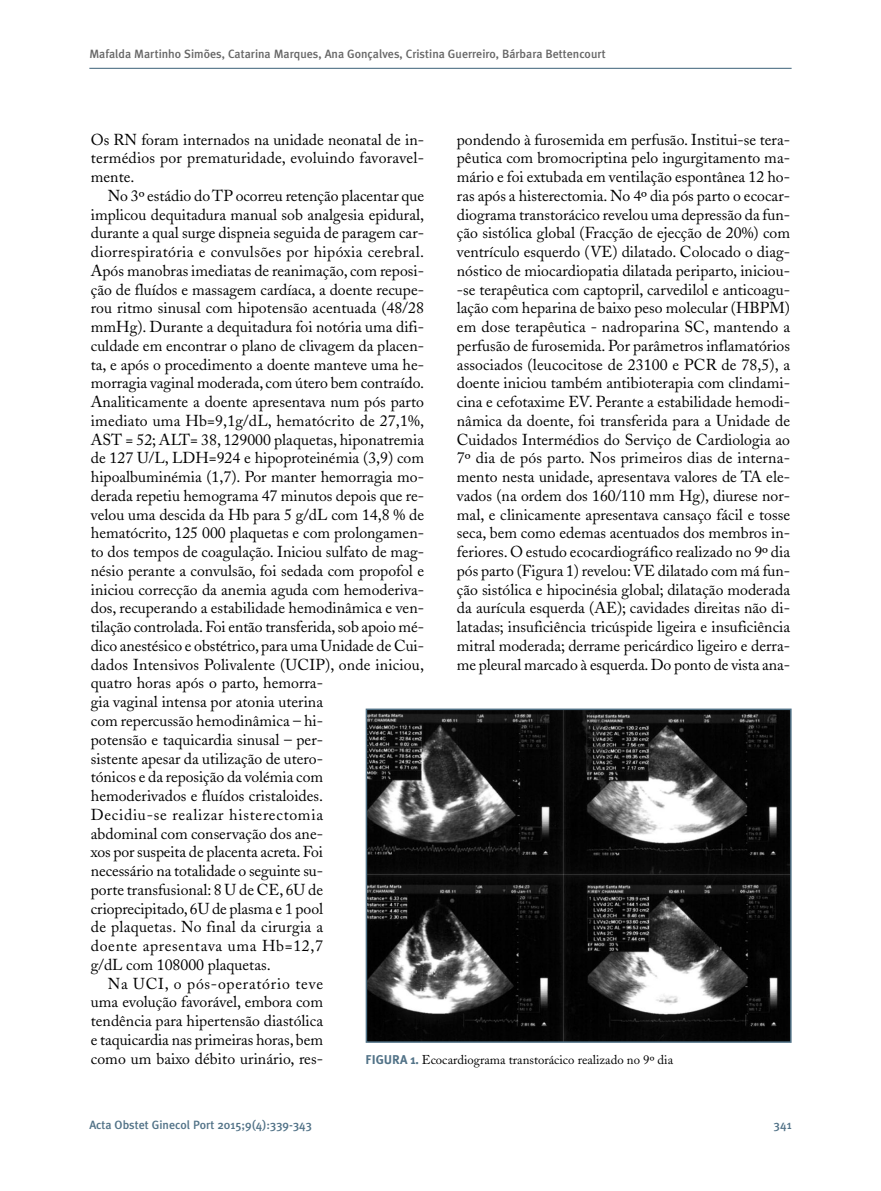
<style>
.page{position:relative;width:881px;height:1191px;background:#fff}
.page>*{position:absolute;margin:0;border:0;box-sizing:border-box;transform-origin:0 0}
.t1{font:15.75px/18.8px "Adobe Caslon";color:#000;text-align:justify}
.t2{font:15.75px "Adobe Caslon";letter-spacing:.045em;color:#000}
.t3{font:15.75px "Adobe Caslon";letter-spacing:.025em;color:#000}
.t4{font:12.75px "Adobe Caslon";color:#000}
.t5{font:500 12px "Meta Plus";color:#666}
.t6{font:500 12px "Meta Plus";color:#517287}
.s1{font-family:"Meta Plus";font-weight:700;color:#517287}
</style>
<div class="page">
<hr style="left:89px;top:68px;width:702px;height:1px;background:#517287">
<img style="left:368px;top:711px;width:420px;height:328px">
<div style="left:365px;top:708px;width:426px;height:334px;border:2px solid #517287"></div>
<p class="t5" style="left:89px;top:47px;width:517px">Mafalda Martinho Simões, Catarina Marques, Ana Gonçalves, Cristina Guerreiro, Bárbara Bettencourt</p>
<p class="t1" style="left:91px;top:132px;width:334px">Os RN foram internados na unidade neonatal de in&shy;termédios por prematuridade, evoluindo favoravel&shy;mente.</p>
<p class="t1" style="left:108px;top:188px;width:317px">No 3º estádio doTP ocorreu retenção placentar que</p>
<p class="t1" style="left:91px;top:207px;width:334px">implicou dequitadura manual sob analgesia epidural,</p>
<p class="t1" style="left:91px;top:225px;width:334px">durante a qual surge dispneia seguida de paragem car-</p>
<p class="t3" style="left:91px;top:246px;width:334px">diorrespiratória e convulsões por hipóxia cerebral.</p>
<p class="t1" style="left:91px;top:263px;width:334px">Após manobras imediatas de reanimação, com reposi-</p>
<p class="t1" style="left:91px;top:282px;width:334px">ção de fluídos e massagem cardíaca, a doente recupe-</p>
<p class="t1" style="left:91px;top:300px;width:334px">rou ritmo sinusal com hipotensão acentuada (48/28</p>
<p class="t1" style="left:91px;top:319px;width:334px">mmHg). Durante a dequitadura foi notória uma difi-</p>
<p class="t1" style="left:91px;top:338px;width:334px">culdade em encontrar o plano de clivagem da placen-</p>
<p class="t1" style="left:91px;top:357px;width:334px">ta, e após o procedimento a doente manteve uma he-</p>
<p class="t1" style="left:91px;top:375px;width:334px">morragia vaginal moderada, com útero bem contraído.</p>
<p class="t1" style="left:91px;top:394px;width:334px">Analiticamente a doente apresentava num pós parto</p>
<p class="t1" style="left:91px;top:413px;width:334px">imediato uma Hb=9,1g/dL, hematócrito de 27,1%,</p>
<p class="t1" style="left:91px;top:432px;width:334px">AST = 52; ALT= 38, 129000 plaquetas, hiponatremia</p>
<p class="t1" style="left:91px;top:450px;width:334px">de 127 U/L, LDH=924 e hipoproteinémia (3,9) com</p>
<p class="t1" style="left:91px;top:469px;width:334px">hipoalbuminémia (1,7). Por manter hemorragia mo-</p>
<p class="t1" style="left:91px;top:488px;width:334px">derada repetiu hemograma 47 minutos depois que re-</p>
<p class="t1" style="left:91px;top:507px;width:334px">velou uma descida da Hb para 5 g/dL com 14,8 % de</p>
<p class="t1" style="left:91px;top:525px;width:334px">hematócrito, 125 000 plaquetas e com prolongamen-</p>
<p class="t1" style="left:91px;top:544px;width:334px">to dos tempos de coagulação. Iniciou sulfato de mag-</p>
<p class="t1" style="left:91px;top:563px;width:334px">nésio perante a convulsão, foi sedada com propofol e</p>
<p class="t1" style="left:91px;top:582px;width:334px">iniciou correcção da anemia aguda com hemoderiva-</p>
<p class="t1" style="left:91px;top:600px;width:334px">dos, recuperando a estabilidade hemodinâmica e ven-</p>
<p class="t1" style="left:91px;top:619px;width:334px">tilação controlada.Foi então transferida,sob apoio mé-</p>
<p class="t1" style="left:91px;top:638px;width:334px">dico anestésico e obstétrico, para uma Unidade de Cui-</p>
<p class="t1" style="left:91px;top:657px;width:334px">dados Intensivos Polivalente (UCIP), onde iniciou,</p>
<p class="t1" style="left:91px;top:675px;width:234px">quatro horas após o parto, hemorra-</p>
<p class="t1" style="left:91px;top:694px;width:234px">gia vaginal intensa por atonia uterina</p>
<p class="t1" style="left:91px;top:713px;width:234px">com repercussão hemodinâmica – hi-</p>
<p class="t1" style="left:91px;top:732px;width:234px">potensão e taquicardia sinusal – per-</p>
<p class="t1" style="left:91px;top:750px;width:234px">sistente apesar da utilização de utero-</p>
<p class="t1" style="left:91px;top:769px;width:234px">tónicos e da reposição da volémia com</p>
<p class="t1" style="left:91px;top:788px;width:234px">hemoderivados e fluídos cristaloides.</p>
<p class="t2" style="left:91px;top:808px;width:234px">Decidiu-se realizar histerectomia</p>
<p class="t1" style="left:91px;top:825px;width:234px">abdominal com conservação dos ane-</p>
<p class="t1" style="left:91px;top:844px;width:234px">xos por suspeita de placenta acreta.Foi</p>
<p class="t1" style="left:91px;top:863px;width:234px">necessário na totalidade o seguinte su-</p>
<p class="t1" style="left:91px;top:882px;width:234px">porte transfusional: 8 U de CE, 6U de</p>
<p class="t1" style="left:91px;top:900px;width:234px">crioprecipitado, 6U de plasma e 1 pool</p>
<p class="t1" style="left:91px;top:919px;width:234px">de plaquetas. No final da cirurgia a</p>
<p class="t2" style="left:91px;top:940px;width:234px">doente apresentava uma Hb=12,7</p>
<p class="t1" style="left:91px;top:957px;width:181px">g/dL com 108000 plaquetas.</p>
<p class="t2" style="left:108px;top:977px;width:217px">Na UCI, o pós-operatório teve</p>
<p class="t1" style="left:91px;top:994px;width:234px">uma evolução favorável, embora com</p>
<p class="t1" style="left:91px;top:1013px;width:234px">tendência para hipertensão diastólica</p>
<p class="t1" style="left:91px;top:1032px;width:234px">e taquicardia nas primeiras horas, bem</p>
<p class="t1" style="left:91px;top:1050px;width:234px">como um baixo débito urinário, res-</p>
<p class="t4" style="left:365px;top:1054px;width:309px"><span class="s1">FIGURA 1.</span> Ecocardiograma transtorácico realizado no 9º dia</p>
<p class="t1" style="left:456px;top:132px;width:334px">pondendo à furosemida em perfusão. Institui-se tera&shy;pêutica com bromocriptina pelo ingurgitamento ma&shy;mário e foi extubada em ventilação espontânea 12 ho&shy;ras após a histerectomia. No 4º dia pós parto o ecocar&shy;diograma transtorácico revelou uma depressão da fun&shy;ção sistólica global (Fracção de ejecção de 20%) com ventrículo esquerdo (VE) dilatado. Colocado o diag&shy;nóstico de miocardiopatia dilatada periparto, iniciou--se terapêutica com captopril, carvedilol e anticoagu&shy;lação com heparina de baixo peso molecular (HBPM) em dose terapêutica - nadroparina SC, mantendo a perfusão de furosemida. Por parâmetros inflamatórios associados (leucocitose de 23100 e PCR de 78,5), a doente iniciou também antibioterapia com clindami&shy;cina e cefotaxime EV. Perante a estabilidade hemodi&shy;nâmica da doente, foi transferida para a Unidade de Cuidados Intermédios do Serviço de Cardiologia ao 7º dia de pós parto. Nos primeiros dias de interna&shy;mento nesta unidade, apresentava valores de TA ele&shy;vados (na ordem dos 160/110 mm Hg), diurese nor&shy;mal, e clinicamente apresentava cansaço fácil e tosse seca, bem como edemas acentuados dos membros in&shy;feriores. O estudo ecocardiográfico realizado no 9º dia pós parto (Figura 1) revelou:VE dilatado com má fun&shy;ção sistólica e hipocinésia global; dilatação moderada da aurícula esquerda (AE); cavidades direitas não di&shy;latadas; insuficiência tricúspide ligeira e insuficiência mitral moderada; derrame pericárdico ligeiro e derra&shy;me pleural marcado à esquerda. Do ponto de vista ana-</p>
<p class="t6" style="left:89px;top:1117px;width:224px">Acta Obstet Ginecol Port 2015;9(4):339-343</p>
<p class="t6" style="left:773px;top:1117px;width:19px">341</p>
</div>
